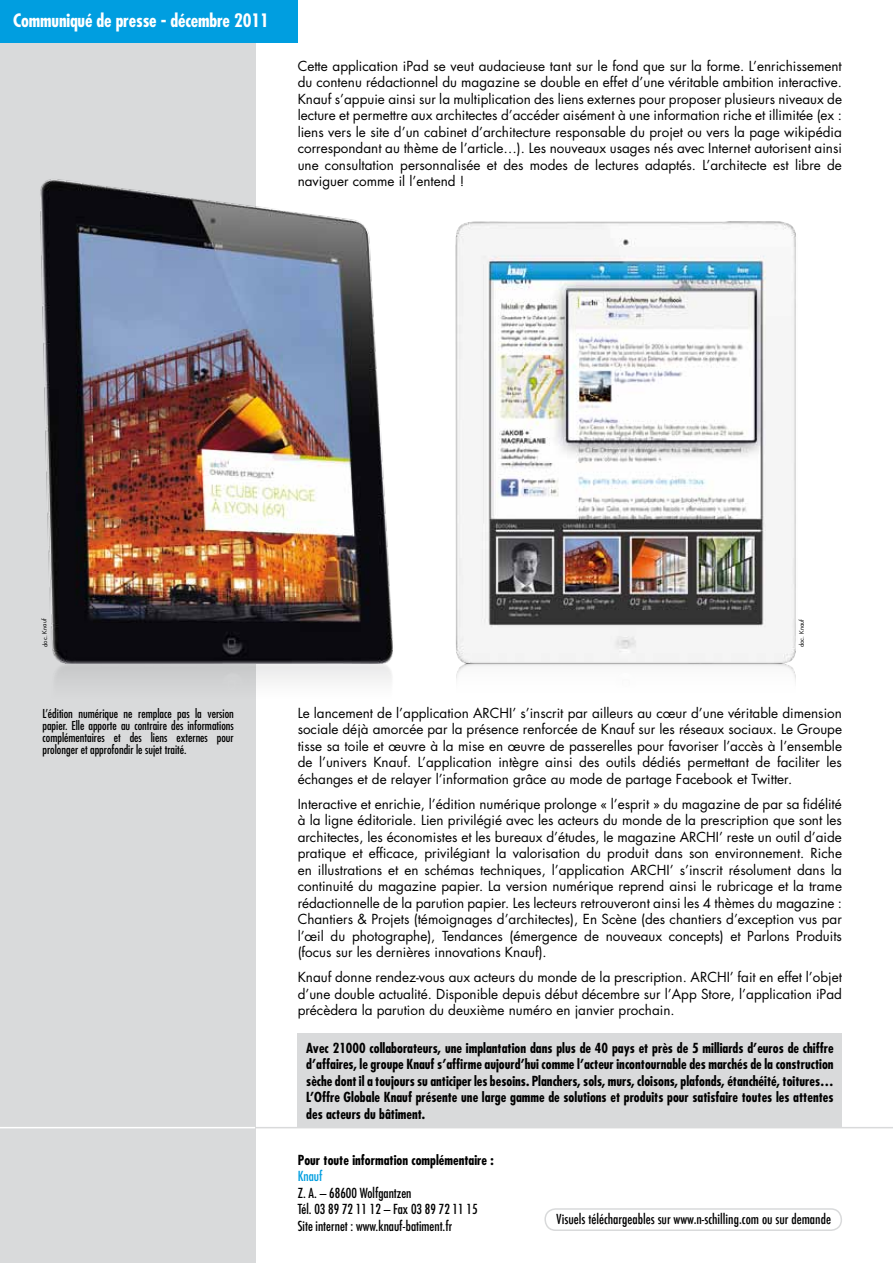
<style>
.page{position:relative;width:893px;height:1263px;background:#fff}
.page>*{position:absolute;margin:0;border:0;box-sizing:border-box;transform-origin:0 0}
.t1{font:700 condensed 18px "Futura Std";letter-spacing:-.01em;color:#fff}
.t2{font:13.5px/16.5px "Futura Std";color:#000;text-align:justify}
.t3{font:700 condensed 13.5px/16.5px "Futura Std";color:#000;text-align:justify}
.t4{font:condensed 13.5px/16.5px "Futura Std";color:#000}
.t5{font:500 condensed 13.5px "Futura";color:#000}
.t6{font:condensed 13.5px "Futura Std";color:#009ee0}
.t7{font:condensed 12px/12px "Futura Std";color:#000;text-align:justify}
.t8{font:6px "Futura Std";color:#000}
</style>
<div class="page">
<div style="left:0;top:0;width:255px;height:1263px;background:#d9dadb"></div>
<div style="left:0;top:0;width:298px;height:43px;background:#009ee0"></div>
<hr style="left:0;top:1127px;width:255px;height:1px;background:#fff">
<hr style="left:255px;top:1127px;width:638px;height:1px;background:#d9dadb">
<div style="left:544px;top:1208px;width:298px;height:23px;border:2px solid #d9dadb;border-radius:11px"></div>
<div style="left:298px;top:1033px;width:544px;height:94px;background:#d9dadb"></div>
<img style="left:40px;top:156px;width:353px;height:546px">
<img style="left:455px;top:222px;width:341px;height:460px">
<h1 class="t1" style="left:13px;top:9px;width:257px">Communiqué de presse - décembre 2011</h1>
<p class="t2" style="left:298px;top:58px;width:546px">Cette application iPad se veut audacieuse tant sur le fond que sur la forme. L’enrichissement du contenu rédactionnel du magazine se double en effet d’une véritable ambition interactive.<br>Knauf s’appuie ainsi sur la multiplication des liens externes pour proposer plusieurs niveaux de lecture et permettre aux architectes d’accéder aisément à une information riche et illimitée (ex : liens vers le site d’un cabinet d’architecture responsable du projet ou vers la page wikipédia correspondant au thème de l’article…). Les nouveaux usages nés avec Internet autorisent ainsi une consultation personnalisée et des modes de lectures adaptés. L’architecte est libre de naviguer comme il l’entend !</p>
<p class="t8" style="left:41px;top:647px;width:30px;rotate:-92deg">doc. Knauf</p>
<p class="t8" style="left:798px;top:647px;width:30px;rotate:-90deg">doc. Knauf</p>
<p class="t7" style="left:43px;top:707px;width:193px">L’édition numérique ne remplace pas la version papier. Elle apporte au contraire des informations complémentaires et des liens externes pour prolonger et approfondir le sujet traité.</p>
<p class="t2" style="left:298px;top:705px;width:546px">Le lancement de l’application ARCHI’ s’inscrit par ailleurs au cœur d’une véritable dimension sociale déjà amorcée par la présence renforcée de Knauf sur les réseaux sociaux. Le Groupe tisse sa toile et œuvre à la mise en œuvre de passerelles pour favoriser l’accès à l’ensemble de l’univers Knauf. L’application intègre ainsi des outils dédiés permettant de faciliter les échanges et de relayer l’information grâce au mode de partage Facebook et Twitter.</p>
<p class="t2" style="left:298px;top:796px;width:546px">Interactive et enrichie, l’édition numérique prolonge « l’esprit » du magazine de par sa fidélité à la ligne éditoriale. Lien privilégié avec les acteurs du monde de la prescription que sont les architectes, les économistes et les bureaux d’études, le magazine ARCHI’ reste un outil d’aide pratique et efficace, privilégiant la valorisation du produit dans son environnement. Riche en illustrations et en schémas techniques, l’application ARCHI’ s’inscrit résolument dans la continuité du magazine papier. La version numérique reprend ainsi le rubricage et la trame rédactionnelle de la parution papier. Les lecteurs retrouveront ainsi les 4 thèmes du magazine :<br>Chantiers &amp; Projets (témoignages d’architectes), En Scène (des chantiers d’exception vus par l’œil du photographe), Tendances (émergence de nouveaux concepts) et Parlons Produits (focus sur les dernières innovations Knauf).</p>
<p class="t2" style="left:298px;top:969px;width:546px">Knauf donne rendez-vous aux acteurs du monde de la prescription. ARCHI’ fait en effet l’objet d’une double actualité. Disponible depuis début décembre sur l’App Store, l’application iPad précèdera la parution du deuxième numéro en janvier prochain.</p>
<p class="t3" style="left:306px;top:1039px;width:529px">Avec 21000 collaborateurs, une implantation dans plus de 40 pays et près de 5 milliards d’euros de chiffre d’affaires, le groupe Knauf s’affirme aujourd’hui comme l’acteur incontournable des marchés de la construction sèche dont il a toujours su anticiper les besoins. Planchers, sols, murs, cloisons, plafonds, étanchéité, toitures… L’Offre Globale Knauf présente une large gamme de solutions et produits pour satisfaire toutes les attentes des acteurs du bâtiment.</p>
<p class="t3" style="left:298px;top:1152px;width:197px">Pour toute information complémentaire :</p>
<p class="t6" style="left:298px;top:1168px;width:26px">Knauf</p>
<p class="t4" style="left:298px;top:1184px;width:181px">Z. A. – 68600 Wolfgantzen<br>Tél. 03 89 72 11 12 – Fax 03 89 72 11 15<br>Site internet : www.knauf-batiment.fr</p>
<p class="t5" style="left:557px;top:1211px;width:276px">Visuels téléchargeables sur www.n-schilling.com ou sur demande</p>
</div>
